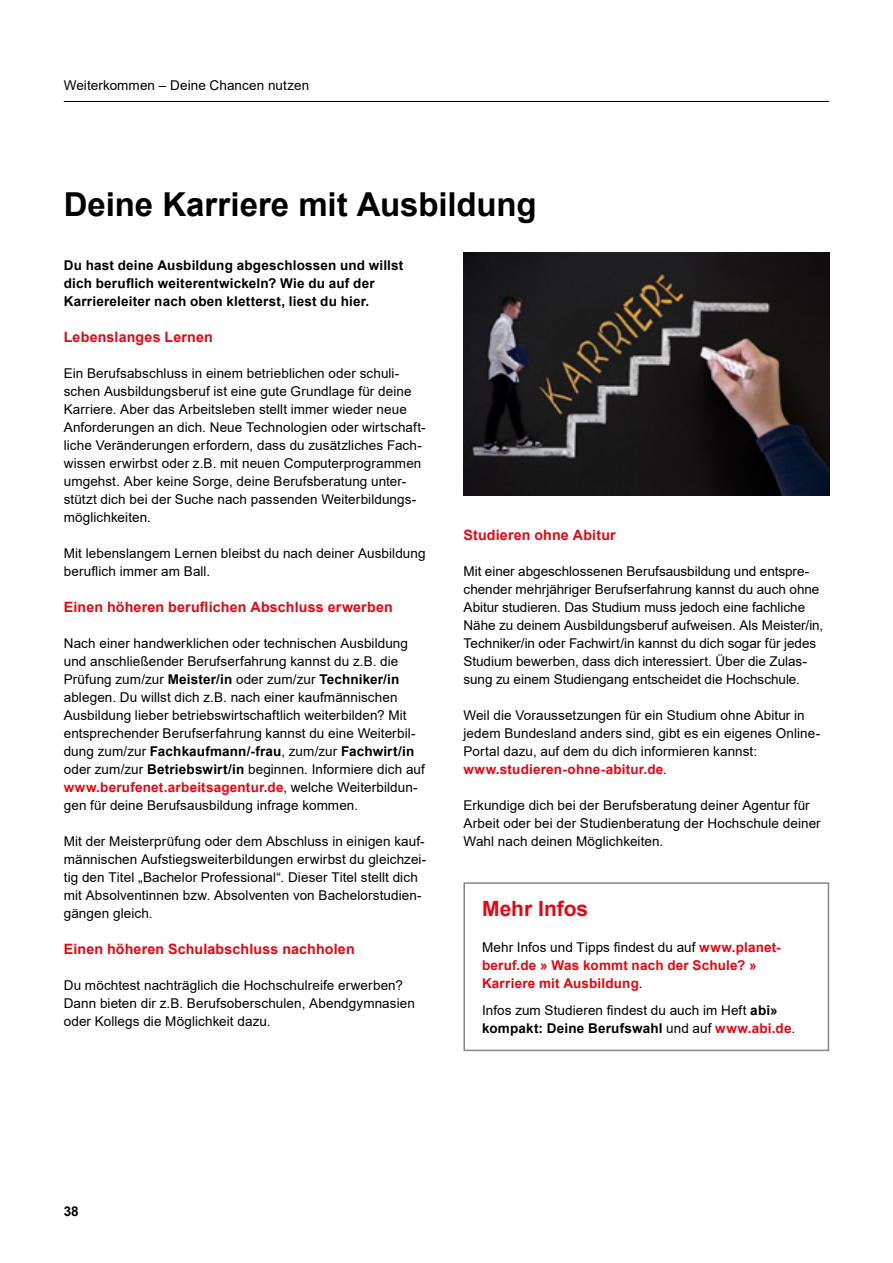
<style>
.page{position:relative;width:893px;height:1263px;background:#fff}
.page>*{position:absolute;margin:0;border:0;box-sizing:border-box;transform-origin:0 0}
.t1{font:700 33px "Arial";letter-spacing:-.005em;color:#000}
.h2_Headline_Infokast{font:700 21px "Arial";color:#e30613}
.h2_Subheadline_bold{font:700 14.25px "Arial";letter-spacing:.01em;color:#e30613}
.p_Fließtext{font:13.5px/18px "Arial";letter-spacing:.005em;color:#000}
.Anreisser{font:700 13.5px/18px "Arial";letter-spacing:.015em;color:#000}
.p_Fließtext_Infokast{font:700 13.5px/18px "Arial";letter-spacing:.015em;color:#e30613}
.p_Fließtext_Infokast-2{font:13.5px/18px "Arial";letter-spacing:.005em;color:#000}
.s1{font-weight:700}
.s2{font-weight:700;color:#e30613}
.s3{font-weight:400;color:#000}
</style>
<div class="page">
<hr style="left:64px;top:101px;width:765px;height:1px;background:#000">
<div style="left:463px;top:882px;width:366px;height:169px;border:2px solid #878787"></div>
<img style="left:463px;top:252px;width:366px;height:244px">
<p class="p_Fließtext" style="left:64px;top:76px;width:247px">Weiterkommen – Deine Chancen nutzen</p>
<h1 class="t1" style="left:64px;top:181px;width:474px">Deine Karriere mit Ausbildung</h1>
<p class="Anreisser" style="left:64px;top:256px;width:341px">Du hast deine Ausbildung abgeschlossen und willst dich beruflich weiterentwickeln? Wie du auf der<br>Karriereleiter nach oben kletterst, liest du hier.</p>
<h2 class="h2_Subheadline_bold" style="left:64px;top:327px;width:151px">Lebenslanges Lernen</h2>
<p class="p_Fließtext" style="left:64px;top:364px;width:363px">Ein Berufsabschluss in einem betrieblichen oder schuli&shy;schen Ausbildungsberuf ist eine gute Grundlage für deine Karriere. Aber das Arbeitsleben stellt immer wieder neue Anforderungen an dich. Neue Technologien oder wirtschaft&shy;liche Veränderungen erfordern, dass du zusätzliches Fach&shy;wissen erwirbst oder z.B. mit neuen Computerprogrammen umgehst. Aber keine Sorge, deine Berufsberatung unter&shy;stützt dich bei der Suche nach passenden Weiterbildungs&shy;möglichkeiten.</p>
<p class="p_Fließtext" style="left:64px;top:544px;width:363px">Mit lebenslangem Lernen bleibst du nach deiner Ausbildung beruflich immer am Ball.</p>
<h2 class="h2_Subheadline_bold" style="left:64px;top:597px;width:331px">Einen höheren beruflichen Abschluss erwerben</h2>
<p class="p_Fließtext" style="left:64px;top:634px;width:363px">Nach einer handwerklichen oder technischen Ausbildung und anschließender Berufserfahrung kannst du z.B. die Prüfung zum/zur <span class="s1">Meister/in</span> oder zum/zur <span class="s1">Techniker/in </span>ablegen. Du willst dich z.B. nach einer kaufmännischen Ausbildung lieber betriebswirtschaftlich weiterbilden? Mit entsprechender Berufserfahrung kannst du eine Weiterbil&shy;dung zum/zur <span class="s1">Fachkaufmann/-frau</span>, zum/zur <span class="s1">Fachwirt/in </span>oder zum/zur <span class="s1">Betriebswirt/in</span> beginnen. Informiere dich auf <span class="s2">www.berufenet.arbeitsagentur.de</span>, welche Weiterbildun&shy;gen für deine Berufsausbildung infrage kommen.</p>
<p class="p_Fließtext" style="left:64px;top:832px;width:364px">Mit der Meisterprüfung oder dem Abschluss in einigen kauf&shy;männischen Aufstiegsweiterbildungen erwirbst du gleichzei&shy;tig den Titel „Bachelor Professional“. Dieser Titel stellt dich mit Absolventinnen bzw. Absolventen von Bachelorstudien&shy;gängen gleich.</p>
<h2 class="h2_Subheadline_bold" style="left:64px;top:939px;width:292px">Einen höheren Schulabschluss nachholen</h2>
<p class="p_Fließtext" style="left:64px;top:976px;width:353px">Du möchtest nachträglich die Hochschulreife erwerben?<br>Dann bieten dir z.B. Berufsoberschulen, Abendgymnasien oder Kollegs die Möglichkeit dazu.</p>
<h2 class="h2_Subheadline_bold" style="left:463px;top:525px;width:154px">Studieren ohne Abitur</h2>
<p class="p_Fließtext" style="left:463px;top:562px;width:361px">Mit einer abgeschlossenen Berufsausbildung und entspre&shy;chender mehrjähriger Berufserfahrung kannst du auch ohne Abitur studieren. Das Studium muss jedoch eine fachliche Nähe zu deinem Ausbildungsberuf aufweisen. Als Meister/in, Techniker/in oder Fachwirt/in kannst du dich sogar für jedes Studium bewerben, dass dich interessiert. Über die Zulas&shy;sung zu einem Studiengang entscheidet die Hochschule.</p>
<p class="p_Fließtext" style="left:463px;top:706px;width:358px">Weil die Voraussetzungen für ein Studium ohne Abitur in jedem Bundesland anders sind, gibt es ein eigenes Online-Portal dazu, auf dem du dich informieren kannst: <span class="s2">www.studieren-ohne-abitur.de</span>.</p>
<p class="p_Fließtext" style="left:463px;top:796px;width:359px">Erkundige dich bei der Berufsberatung deiner Agentur für<br>Arbeit oder bei der Studienberatung der Hochschule deiner<br>Wahl nach deinen Möglichkeiten.</p>
<h2 class="h2_Headline_Infokast" style="left:482px;top:894px;width:108px">Mehr Infos</h2>
<p class="p_Fließtext_Infokast" style="left:482px;top:938px;width:300px"><span class="s3">Mehr Infos und Tipps findest du auf</span> www.planet&shy;beruf.de » Was kommt nach der Schule? »<br>Karriere mit Ausbildung<span class="s3">.</span></p>
<p class="p_Fließtext_Infokast-2" style="left:482px;top:1001px;width:315px">Infos zum Studieren findest du auch im Heft <span class="s1">abi» kompakt: Deine Berufswahl</span> und auf <span class="s2">www.abi.de</span>.</p>
<p class="Anreisser" style="left:64px;top:1202px;width:17px">38</p>
</div>
